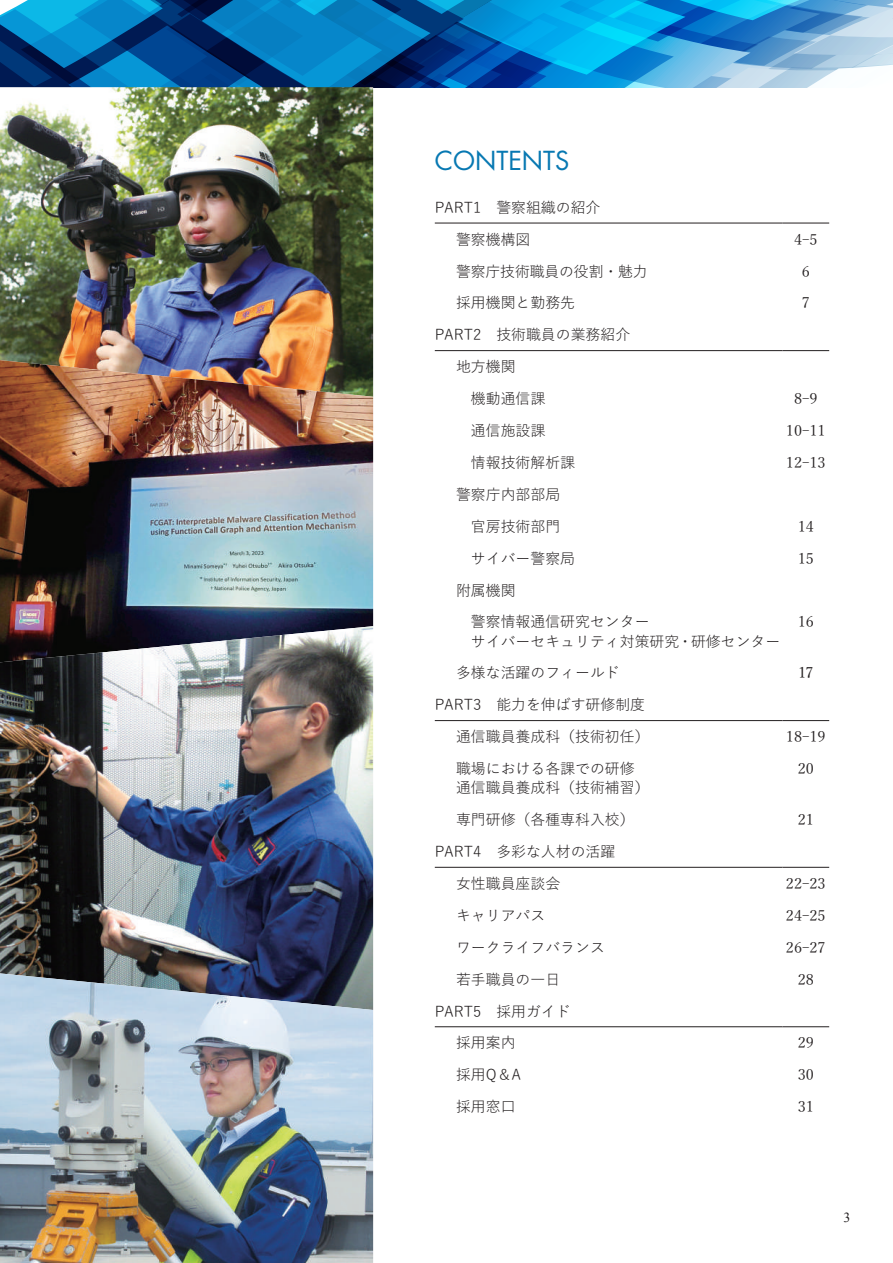
<style>
.page{position:relative;width:893px;height:1263px;background:#fff}
.page>*{position:absolute;margin:0;border:0;box-sizing:border-box;transform-origin:0 0}
.t1{font:25.5px "Futura Std";color:#0778b2}
.t2{font:14.85px/32px "Yu Go Pr 6 N";color:#231f20}
.t3{font:14.85px "Yu Min Pr 6 N";color:#231f20}
.t4{font:500 14.85px "Yu Min";color:#231f20}
.t5{font:13.8px "Times New Roman";color:#231f20}
</style>
<div class="page">
<svg style="left:0;top:0;width:893px;height:88px;background:#1f7fbb"></svg>
<hr style="left:435px;top:223px;width:347px;height:1px;background:#231f20">
<hr style="left:782px;top:223px;width:47px;height:1px;background:#231f20">
<hr style="left:435px;top:350px;width:347px;height:1px;background:#231f20">
<hr style="left:782px;top:350px;width:47px;height:1px;background:#231f20">
<hr style="left:435px;top:720px;width:347px;height:1px;background:#231f20">
<hr style="left:782px;top:720px;width:47px;height:1px;background:#231f20">
<hr style="left:435px;top:867px;width:347px;height:1px;background:#231f20">
<hr style="left:782px;top:867px;width:47px;height:1px;background:#231f20">
<hr style="left:435px;top:1026px;width:347px;height:1px;background:#231f20">
<hr style="left:782px;top:1026px;width:47px;height:1px;background:#231f20">
<img style="left:0;top:87px;width:373px;height:273px">
<img style="left:0;top:360px;width:373px;height:266px">
<img style="left:0;top:626px;width:373px;height:347px">
<img style="left:0;top:973px;width:373px;height:290px">
<h1 class="t1" style="left:435px;top:144px;width:136px">CONTENTS</h1>
<p class="t2" style="left:456px;top:189px;width:146px;text-indent:-21px">PART1　警察組織の紹介警察機構図</p>
<p class="t3" style="left:794px;top:225px;width:25px">4-5</p>
<p class="t2" style="left:456px;top:253px;width:193px">警察庁技術職員の役割・魅力</p>
<p class="t3" style="left:802px;top:257px;width:10px">6</p>
<p class="t2" style="left:456px;top:285px;width:121px">採用機関と勤務先</p>
<p class="t3" style="left:802px;top:289px;width:10px">7</p>
<p class="t2" style="left:435px;top:317px;width:197px">PART2　技術職員の業務紹介</p>
<p class="t2" style="left:456px;top:349px;width:61px">地方機関</p>
<p class="t2" style="left:471px;top:381px;width:76px">機動通信課</p>
<p class="t3" style="left:794px;top:385px;width:25px">8-9</p>
<p class="t2" style="left:471px;top:413px;width:76px">通信施設課</p>
<p class="t3" style="left:786px;top:417px;width:41px">10-11</p>
<p class="t2" style="left:471px;top:445px;width:106px">情報技術解析課</p>
<p class="t3" style="left:786px;top:449px;width:41px">12-13</p>
<p class="t2" style="left:456px;top:476px;width:106px;text-align:right">警察庁内部部局官房技術部門</p>
<p class="t3" style="left:798px;top:512px;width:18px">14</p>
<p class="t2" style="left:471px;top:540px;width:106px">サイバー警察局</p>
<p class="t3" style="left:798px;top:544px;width:18px">15</p>
<p class="t2" style="left:471px;top:572px;width:180px;text-indent:-15px">附属機関<br>警察情報通信研究センター</p>
<p class="t2" style="left:471px;top:623px;width:311px">サイバーセキュリティ対策研究・研修センター</p>
<p class="t3" style="left:798px;top:608px;width:18px">16</p>
<p class="t2" style="left:456px;top:655px;width:165px">多様な活躍のフィールド</p>
<p class="t4" style="left:798px;top:659px;width:16px">17</p>
<p class="t2" style="left:435px;top:687px;width:216px;text-align:right">PART3　能力を伸ばす研修制度通信職員養成科（技術初任）</p>
<p class="t3" style="left:786px;top:723px;width:41px">18-19</p>
<p class="t2" style="left:456px;top:757px;width:195px;line-height:19.2px">職場における各課での研修通信職員養成科（技術補習）</p>
<p class="t3" style="left:798px;top:755px;width:18px">20</p>
<p class="t2" style="left:456px;top:802px;width:180px">専門研修（各種専科入校）</p>
<p class="t3" style="left:798px;top:806px;width:18px">21</p>
<p class="t2" style="left:456px;top:834px;width:161px;text-indent:-21px">PART4　多彩な人材の活躍女性職員座談会</p>
<p class="t3" style="left:786px;top:870px;width:41px">22-23</p>
<p class="t2" style="left:456px;top:897px;width:91px">キャリアパス</p>
<p class="t3" style="left:786px;top:902px;width:41px">24-25</p>
<p class="t2" style="left:456px;top:929px;width:150px">ワークライフバランス</p>
<p class="t3" style="left:786px;top:933px;width:41px">26-27</p>
<p class="t2" style="left:456px;top:961px;width:106px">若手職員の一日</p>
<p class="t3" style="left:798px;top:965px;width:18px">28</p>
<p class="t2" style="left:456px;top:993px;width:116px;text-indent:-21px">PART5　採用ガイド採用案内</p>
<p class="t3" style="left:798px;top:1029px;width:18px">29</p>
<p class="t2" style="left:456px;top:1057px;width:67px">採用Q＆A</p>
<p class="t3" style="left:798px;top:1061px;width:18px">30</p>
<p class="t2" style="left:456px;top:1089px;width:61px">採用窓口</p>
<p class="t3" style="left:798px;top:1093px;width:18px">31</p>
<p class="t5" style="left:843px;top:1208px;width:8px">3</p>
</div>
